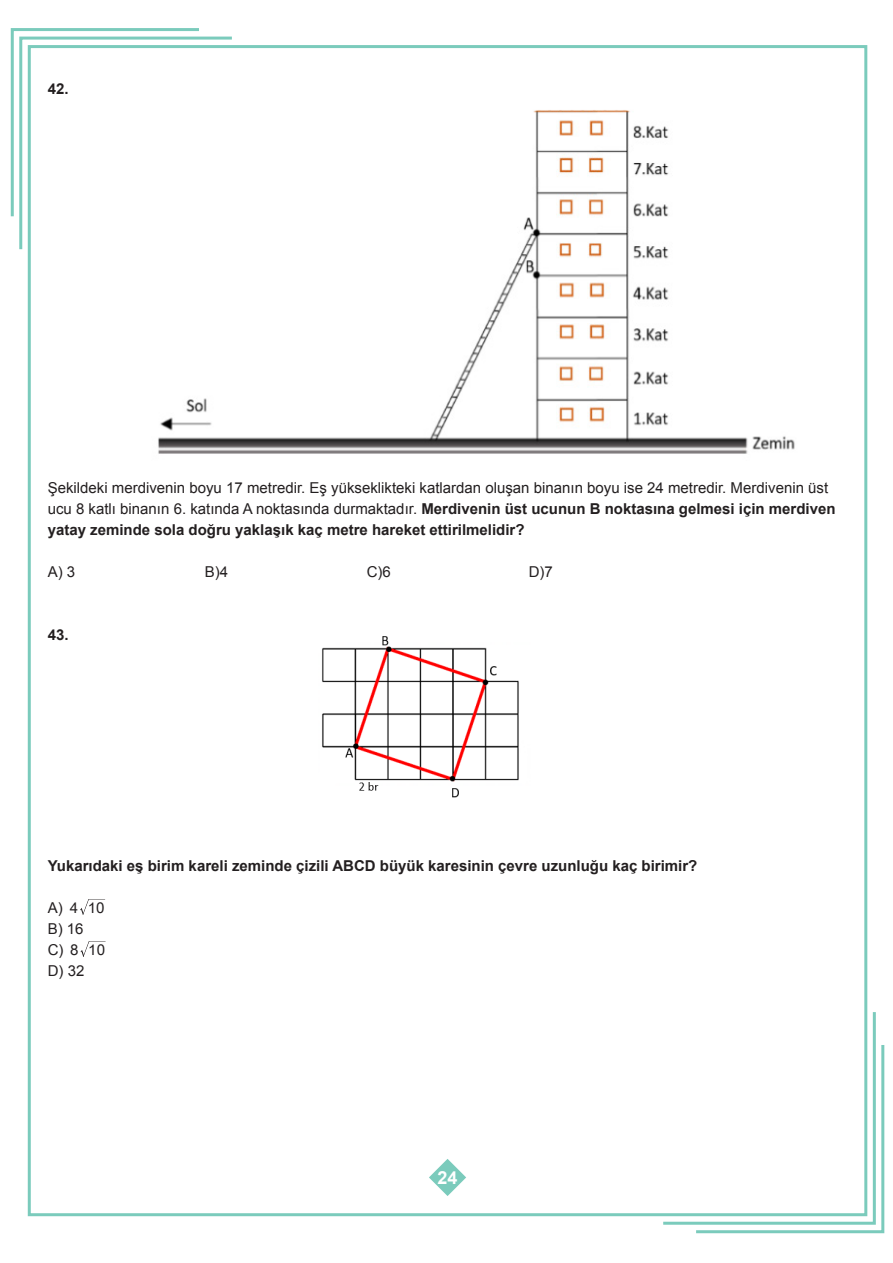
<style>
.page{position:relative;width:893px;height:1263px;background:#fff}
.page>*{position:absolute;margin:0;border:0;box-sizing:border-box;transform-origin:0 0}
.t1{font:700 18px "Arial";color:#fff}
.t2{font:15px/21px "Arial";color:#231f20}
.t3{font:700 15px "Arial";color:#231f20}
.t4{font:15px "Arial Unicode MS";color:#231f20}
.s1{font-weight:700}
.s2{font-family:"Arial"}
</style>
<div class="page">
<svg style="left:19px;top:36px;width:216px;height:216px"></svg>
<svg style="left:10px;top:28px;width:192px;height:191px"></svg>
<svg style="left:660px;top:1009px;width:216px;height:216px"></svg>
<svg style="left:693px;top:1042px;width:192px;height:192px"></svg>
<svg style="left:429px;top:1159px;width:37px;height:37px"></svg>
<svg style="left:80px;top:899px;width:25px;height:16px"></svg>
<svg style="left:80px;top:941px;width:26px;height:16px"></svg>
<img style="left:121px;top:88px;width:674px;height:366px">
<div style="left:519px;top:73px;width:139px;height:38px;background:#fff;border:1px solid #fff"></div>
<img style="left:322px;top:636px;width:197px;height:162px">
<p class="t3" style="left:48px;top:79px;width:22px">42.</p>
<p class="t2" style="left:48px;top:477px;width:789px">Şekildeki merdivenin boyu 17 metredir. Eş yükseklikteki katlardan oluşan binanın boyu ise 24 metredir. Merdivenin üst ucu 8 katlı binanın 6. katında A noktasında durmaktadır. <span class="s1">Merdivenin üst ucunun B noktasına gelmesi için merdiven yatay zeminde sola doğru yaklaşık kaç metre hareket ettirilmelidir?</span></p>
<p class="t2" style="left:48px;top:561px;width:29px">A) 3</p>
<p class="t2" style="left:205px;top:561px;width:25px">B)4</p>
<p class="t2" style="left:367px;top:561px;width:26px">C)6</p>
<p class="t2" style="left:529px;top:561px;width:26px">D)7</p>
<p class="t3" style="left:48px;top:625px;width:22px">43.</p>
<p class="t3" style="left:48px;top:856px;width:651px">Yukarıdaki eş birim kareli zeminde çizili ABCD büyük karesinin çevre uzunluğu kaç birimir?</p>
<p class="t4" style="left:48px;top:899px;width:58px"><span class="s2">A)</span> 4 10</p>
<p class="t2" style="left:48px;top:918px;width:37px">B) 16</p>
<p class="t4" style="left:48px;top:941px;width:59px"><span class="s2">C)</span> 8 10</p>
<p class="t2" style="left:48px;top:960px;width:38px">D) 32</p>
<p class="t1" style="left:438px;top:1166px;width:22px">24</p>
</div>
